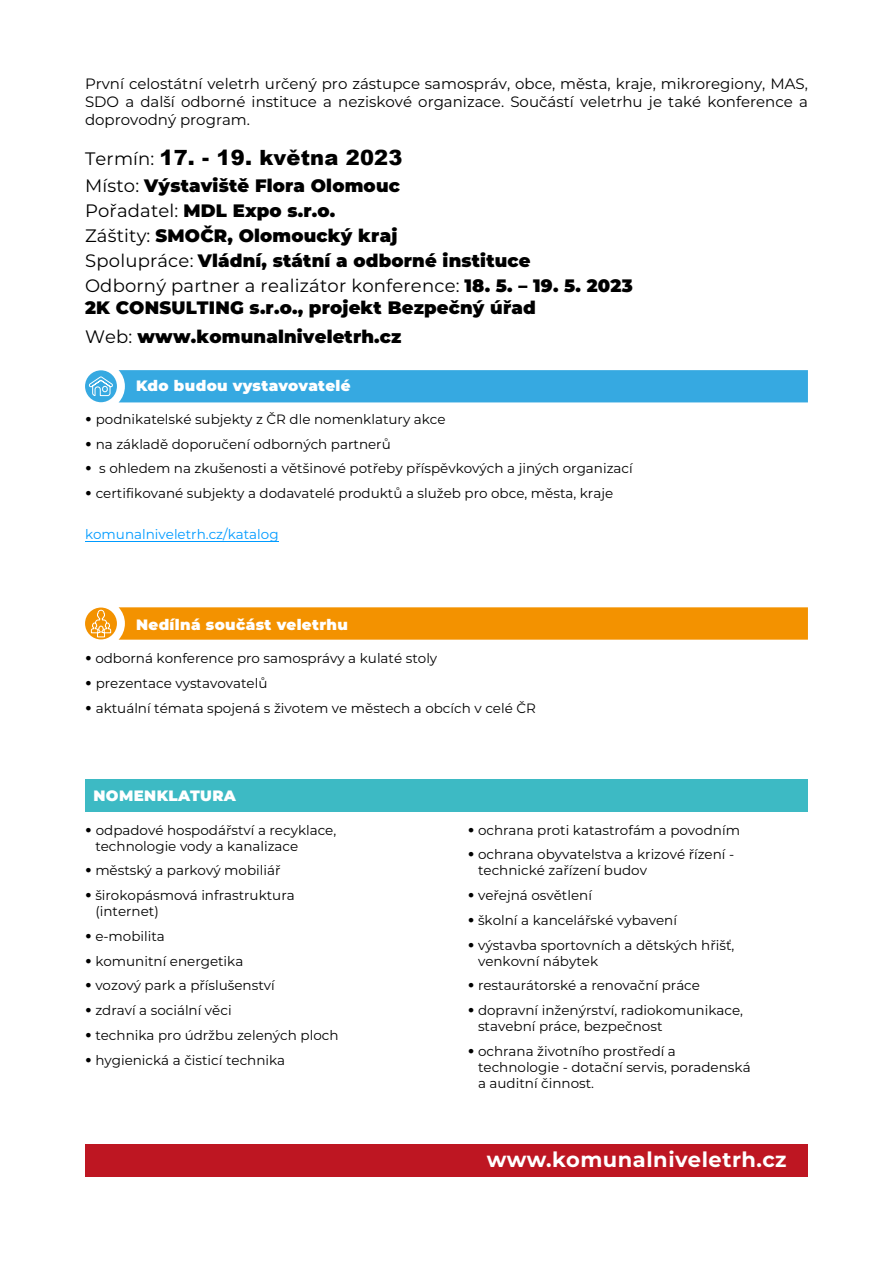
<style>
.page{position:relative;width:893px;height:1263px;background:#fff}
.page>*{position:absolute;margin:0;border:0;box-sizing:border-box;transform-origin:0 0}
.t1{font:900 21px "Arial";letter-spacing:.01em;color:#000}
.t2{font:700 21px "Montserrat";letter-spacing:.025em;color:#fff}
.t3{font:900 18px/25.2px "Montserrat";letter-spacing:.01em;color:#000}
.t4{font:15px/18px "Montserrat";color:#000;text-align:justify}
.t5{font:900 15px "Montserrat";letter-spacing:.025em;color:#fff}
.t6{font:13.5px/16.2px "Montserrat";color:#000}
.t7{font:13.5px "Montserrat";color:#009bff}
.s1{font-family:"Montserrat";font-weight:400;font-size:18px}
.s2{font-weight:400}
.s3{font-family:"Helvetica CE";font-weight:900}
</style>
<div class="page">
<div style="left:85px;top:779px;width:723px;height:32px;background:#3dbac4"></div>
<div style="left:119px;top:607px;width:689px;height:33px;background:#f39200"></div>
<hr style="left:85px;top:541px;width:194px;height:1px;background:#009bff">
<svg style="left:85px;top:370px;width:32px;height:32px"></svg>
<div style="left:88px;top:370px;width:720px;height:32px;background:#36a9e1"></div>
<div style="left:85px;top:607px;width:32px;height:32px;background:#f39200;border-radius:50%"></div>
<svg style="left:90px;top:607px;width:22px;height:31px"></svg>
<div style="left:85px;top:1144px;width:723px;height:32px;background:#be1622"></div>
<p class="t4" style="left:85px;top:75px;width:724px">První celostátní veletrh určený pro zástupce samospráv, obce, města, kraje, mikroregiony, MAS, SDO a další odborné instituce a neziskové organizace. Součástí veletrhu je také konference a doprovodný program.</p>
<h1 class="t1" style="left:85px;top:143px;width:319px"><span class="s1">Termín:</span> 17. - 19. května 2023</h1>
<h2 class="t3" style="left:85px;top:172px;width:549px"><span class="s2">Místo:</span> Výstaviště Flora Olomouc<br><span class="s2">Pořadatel:</span> MDL Expo s.r.o.<br><span class="s2">Záštity:</span> SMOČR, Olomoucký kraj<br><span class="s2">Spolupráce:</span> Vládní, státní a odborné instituce<br><span class="s2">Odborný partner a realizátor konference:</span> 18. 5. – 19. 5. 2023</h2>
<h2 class="t3" style="left:85px;top:293px;width:452px;line-height:29px">2K CONSULTING s.r.o., projekt Bezpečný úřad<br><span class="s2">Web:</span> www.komunalniveletrh.cz</h2>
<p class="t5" style="left:136px;top:375px;width:216px">Kdo budou vystavovatelé</p>
<p class="t6" style="left:85px;top:411px;width:362px"><span class="s3">•</span> podnikatelské subjekty z ČR dle nomenklatury akce</p>
<p class="t6" style="left:85px;top:436px;width:307px"><span class="s3">•</span> na základě doporučení odborných partnerů</p>
<p class="t6" style="left:85px;top:460px;width:549px"><span class="s3">•</span> s ohledem na zkušenosti a většinové potřeby příspěvkových a jiných organizací</p>
<p class="t6" style="left:85px;top:485px;width:530px"><span class="s3">•</span> certifikované subjekty a dodavatelé produktů a služeb pro obce, města, kraje</p>
<p class="t7" style="left:85px;top:526px;width:195px">komunalniveletrh.cz/katalog</p>
<p class="t5" style="left:136px;top:615px;width:213px">Nedílná součást veletrhu</p>
<p class="t6" style="left:85px;top:651px;width:354px"><span class="s3">•</span> odborná konference pro samosprávy a kulaté stoly</p>
<p class="t6" style="left:85px;top:675px;width:184px"><span class="s3">•</span> prezentace vystavovatelů</p>
<p class="t6" style="left:85px;top:700px;width:452px"><span class="s3">•</span> aktuální témata spojená s životem ve městech a obcích v celé ČR</p>
<p class="t5" style="left:94px;top:785px;width:144px">NOMENKLATURA</p>
<p class="t6" style="left:95px;top:822px;width:242px;text-indent:-10px"><span class="s3">•</span> odpadové hospodářství a recyklace, technologie vody a kanalizace</p>
<p class="t6" style="left:85px;top:863px;width:197px"><span class="s3">•</span> městský a parkový mobiliář</p>
<p class="t6" style="left:95px;top:887px;width:201px;text-indent:-10px"><span class="s3">•</span> širokopásmová infrastruktura (internet)</p>
<p class="t6" style="left:85px;top:928px;width:81px"><span class="s3">•</span> e-mobilita</p>
<p class="t6" style="left:85px;top:953px;width:160px"><span class="s3">•</span> komunitní energetika</p>
<p class="t6" style="left:85px;top:978px;width:191px"><span class="s3">•</span> vozový park a příslušenství</p>
<p class="t6" style="left:85px;top:1002px;width:148px"><span class="s3">•</span> zdraví a sociální věci</p>
<p class="t6" style="left:85px;top:1027px;width:255px"><span class="s3">•</span> technika pro údržbu zelených ploch</p>
<p class="t6" style="left:85px;top:1052px;width:202px"><span class="s3">•</span> hygienická a čisticí technika</p>
<p class="t6" style="left:468px;top:822px;width:274px"><span class="s3">•</span> ochrana proti katastrofám a povodním</p>
<p class="t6" style="left:478px;top:846px;width:258px;text-indent:-10px"><span class="s3">•</span> ochrana obyvatelstva a krizové řízení - technické zařízení budov</p>
<p class="t6" style="left:468px;top:887px;width:126px"><span class="s3">•</span> veřejná osvětlení</p>
<p class="t6" style="left:468px;top:912px;width:211px"><span class="s3">•</span> školní a kancelářské vybavení</p>
<p class="t6" style="left:478px;top:937px;width:258px;text-indent:-10px"><span class="s3">•</span> výstavba sportovních a dětských hřišť, venkovní nábytek</p>
<p class="t6" style="left:468px;top:978px;width:234px"><span class="s3">•</span> restaurátorské a renovační práce</p>
<p class="t6" style="left:478px;top:1002px;width:266px;text-indent:-10px"><span class="s3">•</span> dopravní inženýrství, radiokomunikace, stavební práce, bezpečnost</p>
<p class="t6" style="left:478px;top:1043px;width:274px;text-indent:-10px"><span class="s3">•</span> ochrana životního prostředí a technologie - dotační servis, poradenská a auditní činnost.</p>
<h1 class="t2" style="left:487px;top:1146px;width:301px">www.komunalniveletrh.cz</h1>
</div>
